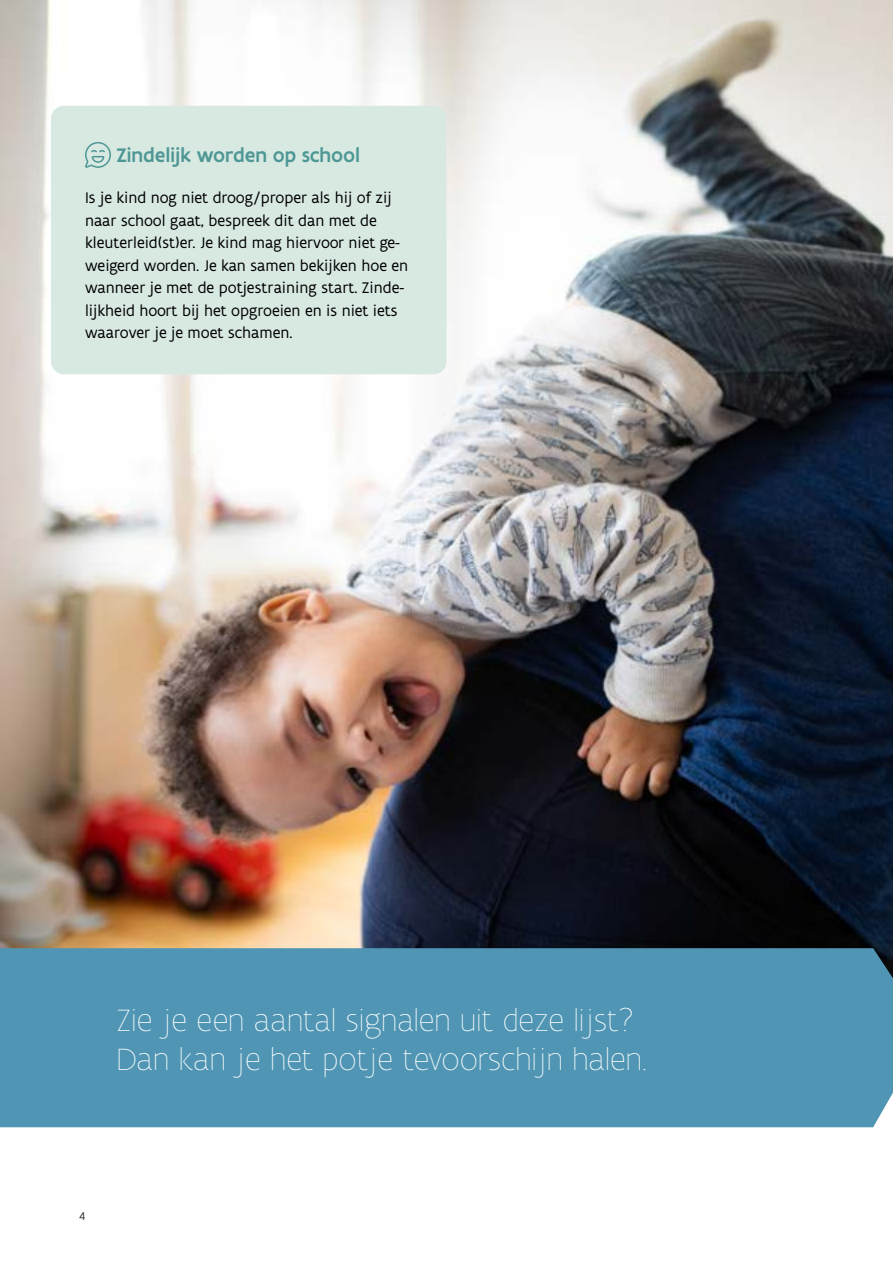
<style>
.page{position:relative;width:893px;height:1263px;background:#fff}
.page>*{position:absolute;margin:0;border:0;box-sizing:border-box;transform-origin:0 0}
.t1{font:100 33px/39px "Flanders Art Sans";color:#fff}
.t2{font:500 21px "Flanders Art Sans";color:#4e9794}
.t3{font:16.5px/22.5px "Flanders Art Sans";color:#000}
.t4{font:12px "Flanders Art Sans";color:#373636}
</style>
<div class="page">
<img style="left:0;top:0;width:892px;height:948px">
<svg style="left:892px;top:0;width:1px;height:948px"></svg>
<div style="left:0;top:948px;width:893px;height:179px;background:#5096b4"></div>
<div style="left:51px;top:106px;width:395px;height:268px;background:#d8e9e2;border-radius:13px"></div>
<svg style="left:85px;top:142px;width:26px;height:26px"></svg>
<p class="t2" style="left:117px;top:142px;width:245px">Zindelijk worden op school</p>
<p class="t3" style="left:85px;top:186px;width:325px">Is je kind nog niet droog/proper als hij of zij naar school gaat, bespreek dit dan met de kleuterleid(st)er. Je kind mag hiervoor niet ge&shy;weigerd worden. Je kan samen bekijken hoe en wanneer je met de potjestraining start. Zinde&shy;lijkheid hoort bij het opgroeien en is niet iets waarover je je moet schamen.</p>
<h1 class="t1" style="left:117px;top:1001px;width:532px">Zie je een aantal signalen uit deze lijst?<br>Dan kan je het potje tevoorschijn halen.</h1>
<p class="t4" style="left:79px;top:1209px;width:7px">4</p>
</div>
